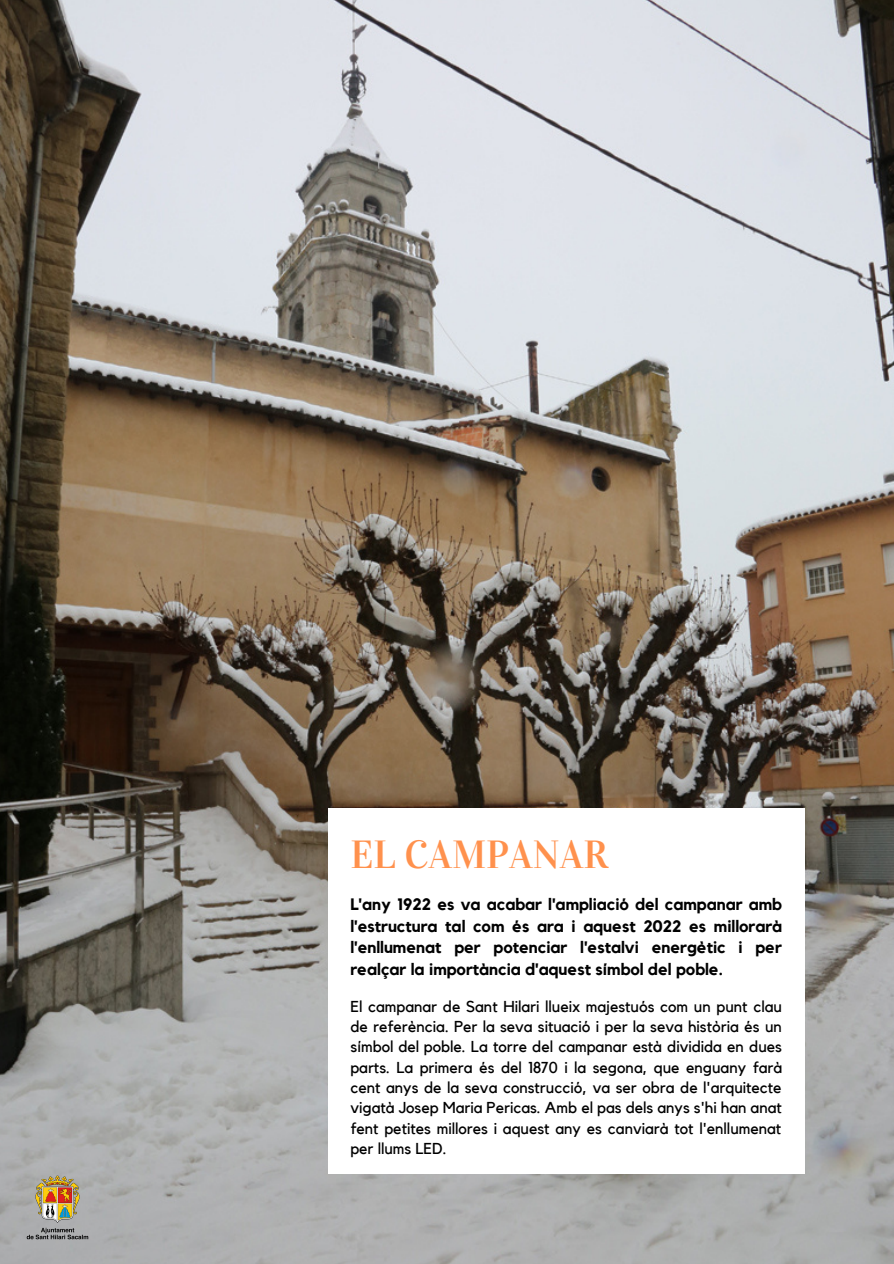
<style>
.page{position:relative;width:894px;height:1264px;background:#fff}
.page>*{position:absolute;margin:0;border:0;box-sizing:border-box;transform-origin:0 0}
.t1{font:39px "Vidaloka";color:#ff914d}
.t2{font:700 16.5px/21.5px "Kollektif";color:#000;text-align:justify}
.t3{font:15.75px/20.2px "Kollektif";color:#000;text-align:justify}
</style>
<div class="page">
<img style="left:0;top:0;width:893px;height:1263px">
<img style="left:25px;top:1174px;width:65px;height:66px">
<div style="left:328px;top:809px;width:476px;height:364px;background:#fff"></div>
<p class="t1" style="left:350px;top:831px;width:259px">EL CAMPANAR</p>
<p class="t2" style="left:350px;top:894px;width:433px">L'any 1922 es va acabar l'ampliació del campanar amb l'estructura tal com és ara i aquest 2022 es millorarà l'enllumenat per potenciar l'estalvi energètic i per realçar la importància d'aquest símbol del poble.</p>
<p class="t3" style="left:350px;top:996px;width:433px">El campanar de Sant Hilari llueix majestuós com un punt clau de referència. Per la seva situació i per la seva història és un símbol del poble. La torre del campanar està dividida en dues parts. La primera és del 1870 i la segona, que enguany farà cent anys de la seva construcció, va ser obra de l'arquitecte vigatà Josep Maria Pericas. Amb el pas dels anys s'hi han anat fent petites millores i aquest any es canviarà tot l'enllumenat per llums LED.</p>
</div>
